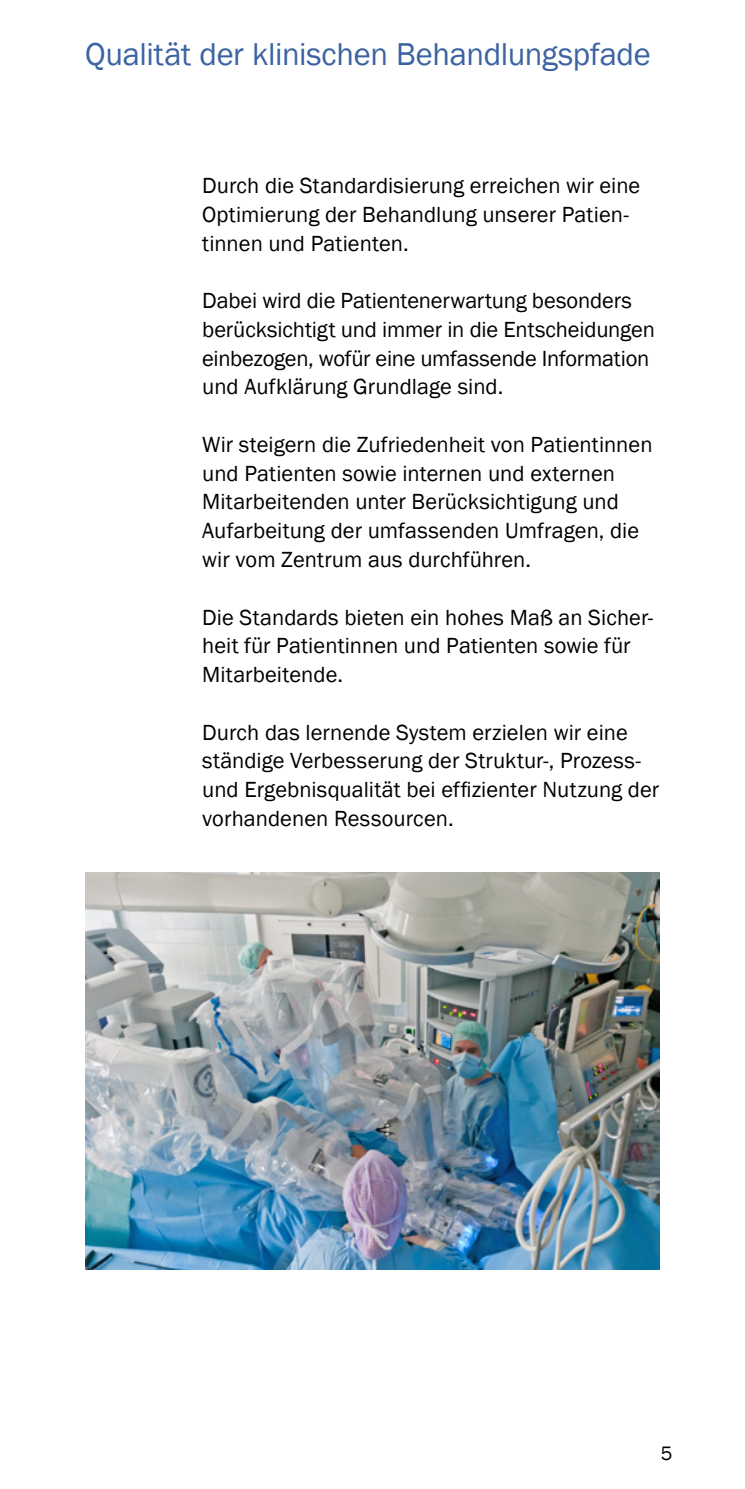
<style>
.page{position:relative;width:745px;height:1489px;background:#fff}
.page>*{position:absolute;margin:0;border:0;box-sizing:border-box;transform-origin:0 0}
.Überschrift_-_Blau{font:32.5px "Franklin Gothic";letter-spacing:-.01em;color:#3c63a1}
.Fließtext{font:22.5px/28.8px "Franklin Gothic";color:#000}
.t1{font:20px "Franklin Gothic";color:#000}
</style>
<div class="page">
<img style="left:85px;top:872px;width:574px;height:397px">
<p class="Überschrift_-_Blau" style="left:85px;top:34px;width:566px">Qualität der klinischen Behandlungspfade</p>
<p class="Fließtext" style="left:202px;top:172px;width:439px">Durch die Standardisierung erreichen wir eine<br>Optimierung der Behandlung unserer Patien&shy;tinnen und Patienten.</p>
<p class="Fließtext" style="left:202px;top:287px;width:454px">Dabei wird die Patientenerwartung besonders berücksichtigt und immer in die Entscheidungen einbezogen, wofür eine umfassende Information und Aufklärung Grundlage sind.</p>
<p class="Fließtext" style="left:202px;top:430px;width:451px">Wir steigern die Zufriedenheit von Patientinnen und Patienten sowie internen und externen Mitarbeitenden unter Berücksichtigung und Aufarbeitung der umfassenden Umfragen, die wir vom Zentrum aus durchführen.</p>
<p class="Fließtext" style="left:202px;top:603px;width:452px">Die Standards bieten ein hohes Maß an Sicher&shy;heit für Patientinnen und Patienten sowie für<br>Mitarbeitende.</p>
<p class="Fließtext" style="left:202px;top:718px;width:458px">Durch das lernende System erzielen wir eine ständige Verbesserung der Struktur-, Prozess&shy;und Ergebnisqualität bei effizienter Nutzung der vorhandenen Ressourcen.</p>
<p class="t1" style="left:660px;top:1441px;width:13px">5</p>
</div>
